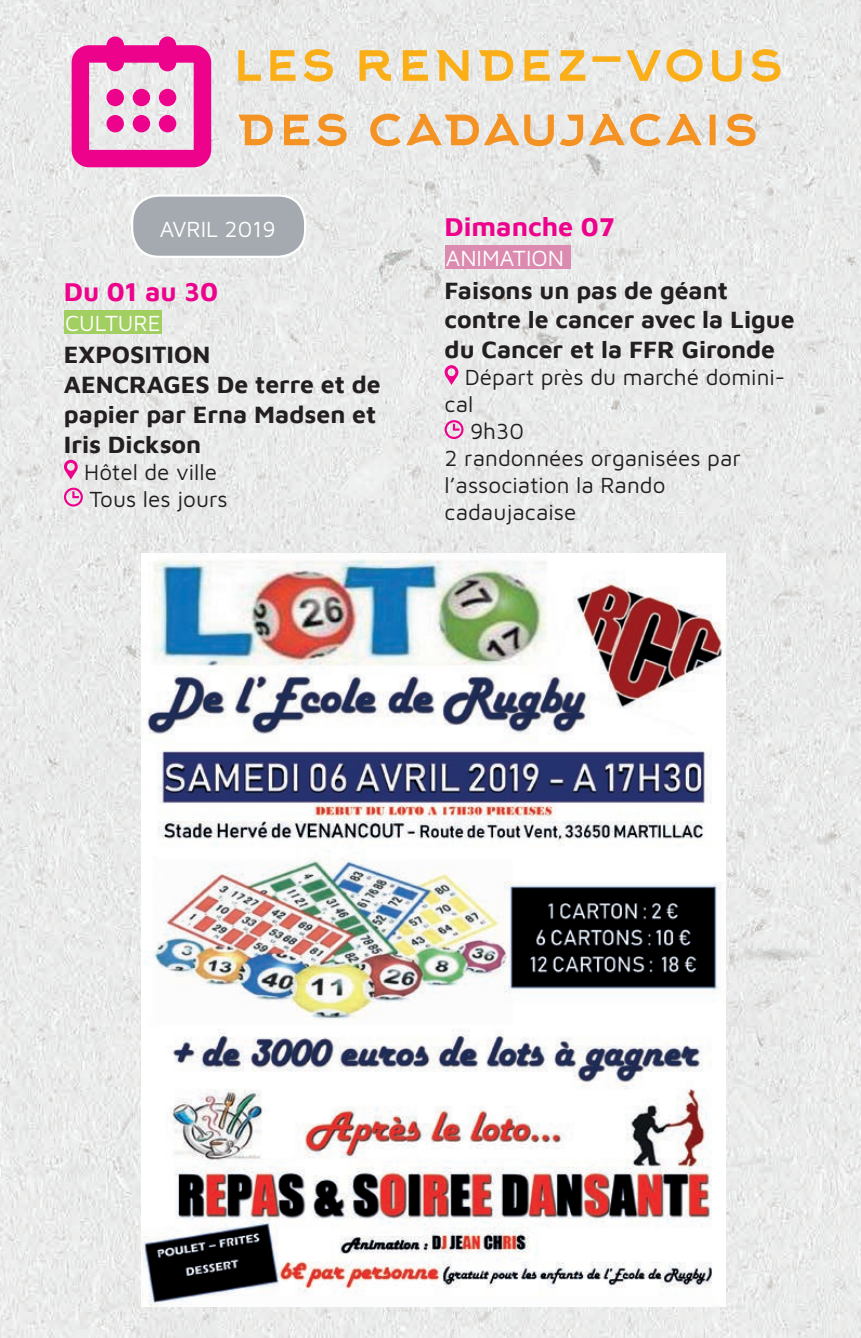
<style>
.page{position:relative;width:861px;height:1338px;background:#fff}
.page>*{position:absolute;margin:0;border:0;box-sizing:border-box;transform-origin:0 0}
.t1{font:700 27px "Maven Pro";color:#ed028c}
.t2{font:700 24.75px/29.7px "Maven Pro";color:#231f20}
.t3{font:22.5px/27px "Maven Pro";color:#231f20}
.t4{font:22.5px "Maven Pro";color:#fff}
</style>
<div class="page">
<img style="left:0;top:0;width:860px;height:1337px">
<svg style="left:72px;top:36px;width:139px;height:131px"></svg>
<div style="left:159px;top:89px;width:17px;height:17px;background:#ed028c;border-radius:50%"></div>
<div style="left:159px;top:115px;width:17px;height:17px;background:#ed028c;border-radius:50%"></div>
<svg style="left:238px;top:49px;width:542px;height:33px"></svg>
<svg style="left:238px;top:114px;width:517px;height:32px"></svg>
<div style="left:132px;top:195px;width:173px;height:62px;background:#a5aab1;border-radius:27px"></div>
<div style="left:131px;top:194px;width:175px;height:64px;border:2px solid #fff;border-radius:27px"></div>
<div style="left:64px;top:310px;width:97px;height:23px;background:#a2cf62"></div>
<svg style="left:64px;top:459px;width:14px;height:20px"></svg>
<svg style="left:64px;top:487px;width:19px;height:19px"></svg>
<div style="left:444px;top:245px;width:126px;height:24px;background:#dc8bb0"></div>
<svg style="left:444px;top:365px;width:14px;height:20px"></svg>
<svg style="left:444px;top:420px;width:19px;height:19px"></svg>
<img style="left:141px;top:553px;width:583px;height:752px">
<p class="t4" style="left:160px;top:214px;width:117px">AVRIL 2019</p>
<p class="t1" style="left:64px;top:273px;width:156px">Du 01 au 30</p>
<p class="t4" style="left:65px;top:308px;width:97px">CULTURE</p>
<p class="t2" style="left:64px;top:338px;width:318px">EXPOSITION<br>AENCRAGES De terre et de papier par Erna Madsen et<br>Iris Dickson</p>
<p class="t3" style="left:84px;top:457px;width:145px">Hôtel de ville<br>Tous les jours</p>
<p class="t1" style="left:444px;top:208px;width:172px">Dimanche 07</p>
<p class="t4" style="left:445px;top:243px;width:119px">ANIMATION</p>
<p class="t2" style="left:444px;top:273px;width:351px">Faisons un pas de géant contre le cancer avec la Ligue du Cancer et la FFR Gironde</p>
<p class="t3" style="left:464px;top:362px;width:322px">Départ près du marché domini-</p>
<p class="t3" style="left:444px;top:389px;width:30px">cal</p>
<p class="t3" style="left:470px;top:416px;width:55px">9h30</p>
<p class="t3" style="left:444px;top:443px;width:298px">2 randonnées organisées par</p>
<p class="t3" style="left:444px;top:470px;width:222px">l’association la Rando</p>
<p class="t3" style="left:444px;top:497px;width:133px">cadaujacaise</p>
</div>
